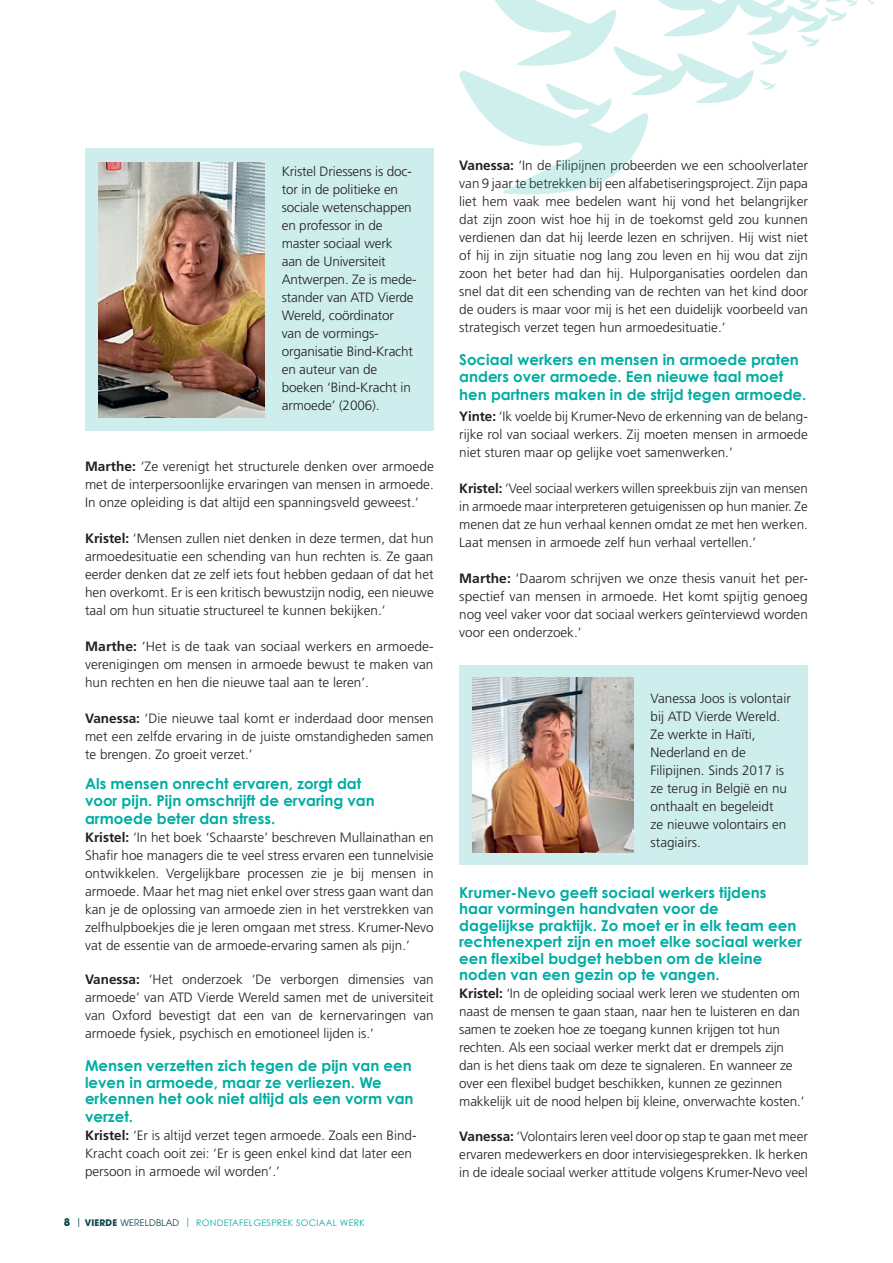
<style>
.page{position:relative;width:893px;height:1263px;background:#fff}
.page>*{position:absolute;margin:0;border:0;box-sizing:border-box;transform-origin:0 0}
.t1{font:700 15px/16.5px "Century Gothic";color:#00ada2}
.t2{font:300 13.5px/18px "Frutiger LT Std";color:#231f20;text-align:justify}
.t3{font:9px "Century Gothic";letter-spacing:.03em;color:#00ada2}
.s1{font-weight:700}
.s2{font-family:"ITC Avant Garde Pro";font-weight:700;font-size:10.5px;color:#0a4749}
.s3{font-family:"ITC Avant Garde Pro";color:#0a4749}
.s4{font-family:"ITC Avant Garde Pro";font-weight:700;color:#0a4749}
.s5{font-family:"ITC Avant Garde Pro"}
</style>
<div class="page">
<svg style="left:867px;top:0;width:8px;height:4px"></svg>
<svg style="left:459px;top:0;width:399px;height:195px"></svg>
<div style="left:85px;top:149px;width:349px;height:282px;background:#cdeeec"></div>
<img style="left:98px;top:162px;width:167px;height:255px">
<div style="left:459px;top:665px;width:349px;height:199px;background:#cdeeec"></div>
<img style="left:472px;top:677px;width:162px;height:176px">
<p class="t2" style="left:282px;top:163px;width:136px;text-align:left">Kristel Driessens is doc&shy;tor in de politieke en sociale wetenschappen en professor in de master sociaal werk<br>aan de Universiteit<br>Antwerpen. Ze is mede&shy;stander van ATD Vierde<br>Wereld, coördinator van de vormings&shy;organisatie Bind-Kracht en auteur van de boeken ‘Bind-Kracht in armoede’ (2006).</p>
<p class="t2" style="left:85px;top:458px;width:350px"><span class="s1">Marthe:</span> ‘Ze verenigt het structurele denken over armoede met de interpersoonlijke ervaringen van mensen in armoede.<br>In onze opleiding is dat altijd een spanningsveld geweest.’</p>
<p class="t2" style="left:85px;top:530px;width:350px"><span class="s1">Kristel:</span> ‘Mensen zullen niet denken in deze termen, dat hun armoedesituatie een schending van hun rechten is. Ze gaan eerder denken dat ze zelf iets fout hebben gedaan of dat het hen overkomt. Er is een kritisch bewustzijn nodig, een nieuwe taal om hun situatie structureel te kunnen bekijken.’</p>
<p class="t2" style="left:85px;top:638px;width:350px"><span class="s1">Marthe:</span> ‘Het is de taak van sociaal werkers en armoede&shy;verenigingen om mensen in armoede bewust te maken van hun rechten en hen die nieuwe taal aan te leren’.</p>
<p class="t2" style="left:85px;top:710px;width:350px"><span class="s1">Vanessa:</span> ‘Die nieuwe taal komt er inderdaad door mensen met een zelfde ervaring in de juiste omstandigheden samen te brengen. Zo groeit verzet.’</p>
<p class="t1" style="left:85px;top:775px;width:291px">Als mensen onrecht ervaren, zorgt dat voor pijn. Pijn omschrijft de ervaring van</p>
<p class="t1" style="left:85px;top:810px;width:192px">armoede beter dan stress.</p>
<p class="t2" style="left:85px;top:828px;width:350px"><span class="s1">Kristel:</span> ‘In het boek ‘Schaarste’ beschreven Mullainathan en Shafir hoe managers die te veel stress ervaren een tunnelvisie ontwikkelen. Vergelijkbare processen zie je bij mensen in armoede. Maar het mag niet enkel over stress gaan want dan kan je de oplossing van armoede zien in het verstrekken van zelfhulpboekjes die je leren omgaan met stress. Krumer-Nevo vat de essentie van de armoede-ervaring samen als pijn.’</p>
<p class="t2" style="left:85px;top:971px;width:350px"><span class="s1">Vanessa:</span> ‘Het onderzoek ‘De verborgen dimensies van armoede’ van ATD Vierde Wereld samen met de universiteit van Oxford bevestigt dat een van de kernervaringen van armoede fysiek, psychisch en emotioneel lijden is.’</p>
<p class="t1" style="left:85px;top:1057px;width:330px">Mensen verzetten zich tegen de pijn van een leven in armoede, maar ze verliezen. We erkennen het ook niet altijd als een vorm van</p>
<p class="t1" style="left:85px;top:1108px;width:49px">verzet.</p>
<p class="t2" style="left:85px;top:1127px;width:333px;text-align:left"><span class="s1">Kristel:</span> ‘Er is altijd verzet tegen armoede. Zoals een Bind-<br>Kracht coach ooit zei: ‘Er is geen enkel kind dat later een persoon in armoede wil worden’.’</p>
<p class="t3" style="left:64px;top:1217px;width:303px"><span class="s2">8</span> <span class="s3">|</span> <span class="s4">VIERDE</span> <span class="s3">WERELDBLAD</span> <span class="s5">|</span> RONDETAFELGESPREK SOCIAAL WERK</p>
<p class="t2" style="left:459px;top:157px;width:350px"><span class="s1">Vanessa:</span> ‘In de Filipijnen probeerden we een schoolverlater van 9 jaar te betrekken bij een alfabetiseringsproject. Zijn papa liet hem vaak mee bedelen want hij vond het belangrijker dat zijn zoon wist hoe hij in de toekomst geld zou kunnen verdienen dan dat hij leerde lezen en schrijven. Hij wist niet of hij in zijn situatie nog lang zou leven en hij wou dat zijn zoon het beter had dan hij. Hulporganisaties oordelen dan snel dat dit een schending van de rechten van het kind door de ouders is maar voor mij is het een duidelijk voorbeeld van strategisch verzet tegen hun armoedesituatie.’</p>
<p class="t1" style="left:459px;top:351px;width:341px">Sociaal werkers en mensen in armoede praten anders over armoede. Een nieuwe taal moet</p>
<p class="t1" style="left:459px;top:386px;width:349px">hen partners maken in de strijd tegen armoede.</p>
<p class="t2" style="left:459px;top:407px;width:350px"><span class="s1">Yinte:</span> ‘Ik voelde bij Krumer-Nevo de erkenning van de belang&shy;rijke rol van sociaal werkers. Zij moeten mensen in armoede niet sturen maar op gelijke voet samenwerken.’</p>
<p class="t2" style="left:459px;top:479px;width:350px"><span class="s1">Kristel:</span> ‘Veel sociaal werkers willen spreekbuis zijn van mensen in armoede maar interpreteren getuigenissen op hun manier. Ze menen dat ze hun verhaal kennen omdat ze met hen werken.<br>Laat mensen in armoede zelf hun verhaal vertellen.’</p>
<p class="t2" style="left:459px;top:569px;width:350px"><span class="s1">Marthe:</span> ‘Daarom schrijven we onze thesis vanuit het per&shy;spectief van mensen in armoede. Het komt spijtig genoeg nog veel vaker voor dat sociaal werkers geïnterviewd worden voor een onderzoek.’</p>
<p class="t2" style="left:651px;top:690px;width:142px;text-align:left">Vanessa Joos is volontair bij ATD Vierde Wereld.<br>Ze werkte in Haïti,<br>Nederland en de<br>Filipijnen. Sinds 2017 is ze terug in België en nu onthaalt en begeleidt<br>ze nieuwe volontairs en stagiairs.</p>
<p class="t1" style="left:459px;top:884px;width:344px">Krumer-Nevo geeft sociaal werkers tijdens haar vormingen handvaten voor de<br>dagelijkse praktijk. Zo moet er in elk team een rechtenexpert zijn en moet elke sociaal werker een flexibel budget hebben om de kleine noden van een gezin op te vangen.</p>
<p class="t2" style="left:459px;top:985px;width:347px;text-align:left"><span class="s1">Kristel:</span> ‘In de opleiding sociaal werk leren we studenten om naast de mensen te gaan staan, naar hen te luisteren en dan samen te zoeken hoe ze toegang kunnen krijgen tot hun rechten. Als een sociaal werker merkt dat er drempels zijn dan is het diens taak om deze te signaleren. En wanneer ze over een flexibel budget beschikken, kunnen ze gezinnen makkelijk uit de nood helpen bij kleine, onverwachte kosten.’</p>
<p class="t2" style="left:459px;top:1127px;width:350px"><span class="s1">Vanessa:</span> ‘Volontairs leren veel door op stap te gaan met meer ervaren medewerkers en door intervisiegesprekken. Ik herken in de ideale sociaal werker attitude volgens Krumer-Nevo veel</p>
</div>
